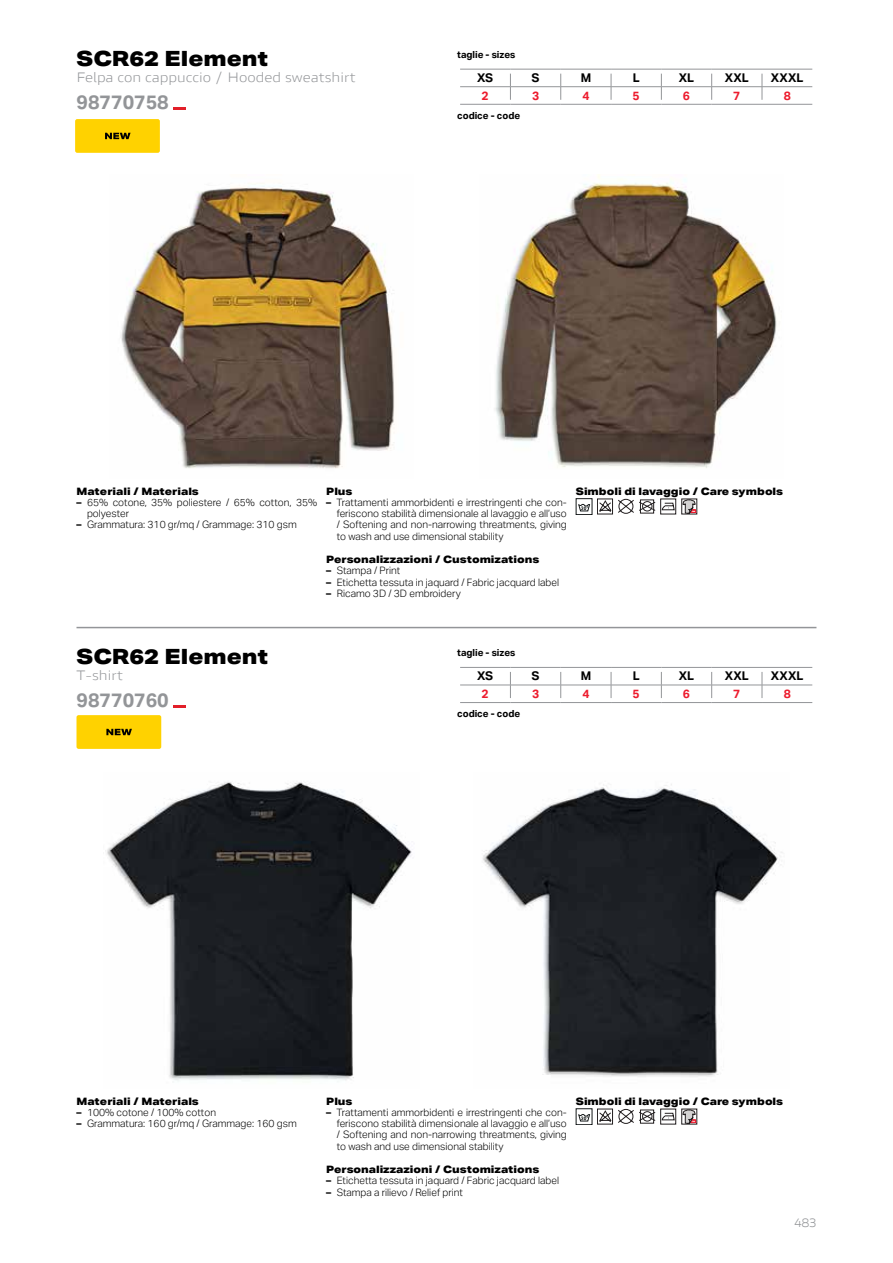
<style>
.page{position:relative;width:893px;height:1263px;background:#fff}
.page>*{position:absolute;margin:0;border:0;box-sizing:border-box;transform-origin:0 0}
.t1{font:800 expanded 21px "SCR Ducati Style";color:#000}
.t2{font:700 19.5px "SCR Ducati Style";color:#939598}
.t3{font:13.5px "Ducati Style Ext";color:#939598}
.t4{font:700 12px "SCR Ducati Style";color:#000}
.t5{font:700 12px "SCR Ducati Style";color:#ed1c2e}
.t6{font:12px "Ducati Style Ext";color:#939598}
.t7{font:10.2px/11.2px "SCR Ducati Style";color:#000;text-align:justify}
.t8{font:800 expanded 10.2px "SCR Ducati Style";color:#000}
.t9{font:700 9.75px "SCR Ducati Style";color:#000}
.s1{font-weight:700}
</style>
<div class="page">
<svg style="left:173px;top:107px;width:13px;height:2px"></svg>
<hr style="left:460px;top:69px;width:50px;height:1px;background:#939598">
<hr style="left:510px;top:69px;width:51px;height:1px;background:#939598">
<hr style="left:561px;top:69px;width:50px;height:1px;background:#939598">
<hr style="left:611px;top:69px;width:50px;height:1px;background:#939598">
<hr style="left:661px;top:69px;width:51px;height:1px;background:#939598">
<hr style="left:712px;top:69px;width:50px;height:1px;background:#939598">
<hr style="left:762px;top:69px;width:50px;height:1px;background:#939598">
<hr style="left:460px;top:86px;width:50px;height:1px;background:#939598">
<hr style="left:510px;top:86px;width:51px;height:1px;background:#939598">
<hr style="left:561px;top:86px;width:50px;height:1px;background:#939598">
<hr style="left:611px;top:86px;width:50px;height:1px;background:#939598">
<hr style="left:661px;top:86px;width:51px;height:1px;background:#939598">
<hr style="left:712px;top:86px;width:50px;height:1px;background:#939598">
<hr style="left:762px;top:86px;width:50px;height:1px;background:#939598">
<hr style="left:460px;top:104px;width:50px;height:1px;background:#939598">
<hr style="left:510px;top:104px;width:51px;height:1px;background:#939598">
<hr style="left:561px;top:104px;width:50px;height:1px;background:#939598">
<hr style="left:611px;top:104px;width:50px;height:1px;background:#939598">
<hr style="left:661px;top:104px;width:51px;height:1px;background:#939598">
<hr style="left:712px;top:104px;width:50px;height:1px;background:#939598">
<hr style="left:762px;top:104px;width:50px;height:1px;background:#939598">
<svg style="left:510px;top:74px;width:1px;height:26px"></svg>
<svg style="left:560px;top:74px;width:1px;height:26px"></svg>
<svg style="left:611px;top:74px;width:1px;height:26px"></svg>
<svg style="left:661px;top:74px;width:1px;height:26px"></svg>
<svg style="left:711px;top:74px;width:1px;height:26px"></svg>
<svg style="left:762px;top:74px;width:1px;height:26px"></svg>
<img style="left:120px;top:183px;width:275px;height:286px">
<img style="left:495px;top:174px;width:282px;height:294px">
<div style="left:576px;top:498px;width:16px;height:17px;border:1px solid #131718"></div>
<svg style="left:578px;top:503px;width:12px;height:8px"></svg>
<div style="left:597px;top:499px;width:16px;height:15px;border:1px solid #231f20"></div>
<svg style="left:599px;top:500px;width:13px;height:12px"></svg>
<svg style="left:618px;top:499px;width:37px;height:15px"></svg>
<div style="left:642px;top:501px;width:10px;height:10px;border:1px solid #231f20;border-radius:50%"></div>
<div style="left:660px;top:499px;width:16px;height:15px;border:1px solid #231f20"></div>
<svg style="left:662px;top:503px;width:13px;height:7px"></svg>
<div style="left:681px;top:499px;width:16px;height:15px;border:1px solid #231f20"></div>
<svg style="left:683px;top:499px;width:13px;height:15px"></svg>
<hr style="left:76px;top:627px;width:740px;height:1px;background:#939598">
<svg style="left:173px;top:705px;width:13px;height:2px"></svg>
<hr style="left:460px;top:667px;width:50px;height:1px;background:#939598">
<hr style="left:510px;top:667px;width:51px;height:1px;background:#939598">
<hr style="left:561px;top:667px;width:50px;height:1px;background:#939598">
<hr style="left:611px;top:667px;width:50px;height:1px;background:#939598">
<hr style="left:661px;top:667px;width:51px;height:1px;background:#939598">
<hr style="left:712px;top:667px;width:50px;height:1px;background:#939598">
<hr style="left:762px;top:667px;width:50px;height:1px;background:#939598">
<hr style="left:460px;top:685px;width:50px;height:1px;background:#939598">
<hr style="left:510px;top:685px;width:51px;height:1px;background:#939598">
<hr style="left:561px;top:685px;width:50px;height:1px;background:#939598">
<hr style="left:611px;top:685px;width:50px;height:1px;background:#939598">
<hr style="left:661px;top:685px;width:51px;height:1px;background:#939598">
<hr style="left:712px;top:685px;width:50px;height:1px;background:#939598">
<hr style="left:762px;top:685px;width:50px;height:1px;background:#939598">
<hr style="left:460px;top:702px;width:50px;height:1px;background:#939598">
<hr style="left:510px;top:702px;width:51px;height:1px;background:#939598">
<hr style="left:561px;top:702px;width:50px;height:1px;background:#939598">
<hr style="left:611px;top:702px;width:50px;height:1px;background:#939598">
<hr style="left:661px;top:702px;width:51px;height:1px;background:#939598">
<hr style="left:712px;top:702px;width:50px;height:1px;background:#939598">
<hr style="left:762px;top:702px;width:50px;height:1px;background:#939598">
<svg style="left:510px;top:672px;width:1px;height:26px"></svg>
<svg style="left:560px;top:672px;width:1px;height:26px"></svg>
<svg style="left:611px;top:672px;width:1px;height:26px"></svg>
<svg style="left:661px;top:672px;width:1px;height:26px"></svg>
<svg style="left:711px;top:672px;width:1px;height:26px"></svg>
<svg style="left:762px;top:672px;width:1px;height:26px"></svg>
<img style="left:105px;top:782px;width:307px;height:299px">
<img style="left:482px;top:784px;width:301px;height:293px">
<div style="left:576px;top:1108px;width:16px;height:17px;border:1px solid #131718"></div>
<svg style="left:578px;top:1114px;width:12px;height:7px"></svg>
<div style="left:597px;top:1109px;width:16px;height:15px;border:1px solid #231f20"></div>
<svg style="left:599px;top:1110px;width:13px;height:12px"></svg>
<svg style="left:618px;top:1109px;width:37px;height:15px"></svg>
<div style="left:642px;top:1111px;width:10px;height:10px;border:1px solid #231f20;border-radius:50%"></div>
<div style="left:660px;top:1109px;width:16px;height:15px;border:1px solid #231f20"></div>
<svg style="left:662px;top:1113px;width:13px;height:7px"></svg>
<div style="left:681px;top:1109px;width:16px;height:15px;border:1px solid #231f20"></div>
<svg style="left:683px;top:1109px;width:13px;height:15px"></svg>
<div style="left:75px;top:119px;width:85px;height:34px;background:#ffd200;border-radius:2px"></div>
<svg style="left:105px;top:133px;width:26px;height:6px"></svg>
<div style="left:77px;top:715px;width:84px;height:34px;background:#ffd200;border-radius:2px"></div>
<svg style="left:106px;top:729px;width:26px;height:6px"></svg>
<h1 class="t1" style="left:76px;top:45px;width:193px">SCR62 Element</h1>
<h3 class="t3" style="left:76px;top:69px;width:281px">Felpa con cappuccio / Hooded sweatshirt</h3>
<h2 class="t2" style="left:76px;top:90px;width:94px">98770758</h2>
<p class="t9" style="left:457px;top:48px;width:60px">taglie - sizes</p>
<p class="t4" style="left:477px;top:71px;width:18px">XS</p>
<p class="t4" style="left:532px;top:71px;width:9px">S</p>
<p class="t4" style="left:581px;top:71px;width:12px">M</p>
<p class="t4" style="left:633px;top:71px;width:8px">L</p>
<p class="t4" style="left:679px;top:71px;width:17px">XL</p>
<p class="t4" style="left:725px;top:71px;width:25px">XXL</p>
<p class="t4" style="left:771px;top:71px;width:34px">XXXL</p>
<p class="t5" style="left:482px;top:88px;width:9px">2</p>
<p class="t5" style="left:532px;top:88px;width:9px">3</p>
<p class="t5" style="left:582px;top:88px;width:9px">4</p>
<p class="t5" style="left:633px;top:88px;width:9px">5</p>
<p class="t5" style="left:683px;top:88px;width:9px">6</p>
<p class="t5" style="left:733px;top:88px;width:9px">7</p>
<p class="t5" style="left:784px;top:88px;width:9px">8</p>
<p class="t9" style="left:457px;top:109px;width:64px">codice - code</p>
<p class="t8" style="left:76px;top:484px;width:124px">Materiali / Materials</p>
<p class="t7" style="left:87px;top:497px;width:232px;text-indent:-10px"><span class="s1">–</span> 65% cotone, 35% poliestere / 65% cotton, 35% polyester</p>
<p class="t7" style="left:76px;top:519px;width:222px"><span class="s1">–</span> Grammatura: 310 gr/mq / Grammage: 310 gsm</p>
<p class="t8" style="left:326px;top:484px;width:28px">Plus</p>
<p class="t7" style="left:337px;top:497px;width:232px;text-indent:-11px"><span class="s1">–</span> Trattamenti ammorbidenti e irrestringenti che con&shy;feriscono stabilità dimensionale al lavaggio e all’uso / Softening and non-narrowing threatments, giving to wash and use dimensional stability</p>
<p class="t8" style="left:326px;top:553px;width:214px">Personalizzazioni / Customizations</p>
<p class="t7" style="left:326px;top:565px;width:76px"><span class="s1">–</span> Stampa / Print</p>
<p class="t7" style="left:326px;top:576px;width:234px"><span class="s1">–</span> Etichetta tessuta in jaquard / Fabric jacquard label</p>
<p class="t7" style="left:326px;top:588px;width:136px"><span class="s1">–</span> Ricamo 3D / 3D embroidery</p>
<p class="t8" style="left:576px;top:484px;width:209px">Simboli di lavaggio / Care symbols</p>
<h1 class="t1" style="left:76px;top:643px;width:193px">SCR62 Element</h1>
<h3 class="t3" style="left:76px;top:667px;width:48px">T-shirt</h3>
<h2 class="t2" style="left:76px;top:688px;width:94px">98770760</h2>
<p class="t9" style="left:457px;top:647px;width:60px">taglie - sizes</p>
<p class="t4" style="left:477px;top:669px;width:18px">XS</p>
<p class="t4" style="left:532px;top:669px;width:9px">S</p>
<p class="t4" style="left:581px;top:669px;width:12px">M</p>
<p class="t4" style="left:633px;top:669px;width:8px">L</p>
<p class="t4" style="left:679px;top:669px;width:17px">XL</p>
<p class="t4" style="left:725px;top:669px;width:25px">XXL</p>
<p class="t4" style="left:771px;top:669px;width:34px">XXXL</p>
<p class="t5" style="left:482px;top:686px;width:9px">2</p>
<p class="t5" style="left:532px;top:686px;width:9px">3</p>
<p class="t5" style="left:582px;top:686px;width:9px">4</p>
<p class="t5" style="left:633px;top:686px;width:9px">5</p>
<p class="t5" style="left:683px;top:686px;width:9px">6</p>
<p class="t5" style="left:733px;top:686px;width:9px">7</p>
<p class="t5" style="left:784px;top:686px;width:9px">8</p>
<p class="t9" style="left:457px;top:707px;width:64px">codice - code</p>
<p class="t8" style="left:76px;top:1094px;width:124px">Materiali / Materials</p>
<p class="t7" style="left:76px;top:1107px;width:141px"><span class="s1">–</span> 100% cotone / 100% cotton</p>
<p class="t7" style="left:76px;top:1118px;width:222px"><span class="s1">–</span> Grammatura: 160 gr/mq / Grammage: 160 gsm</p>
<p class="t8" style="left:326px;top:1094px;width:28px">Plus</p>
<p class="t7" style="left:337px;top:1107px;width:232px;text-indent:-11px"><span class="s1">–</span> Trattamenti ammorbidenti e irrestringenti che con&shy;feriscono stabilità dimensionale al lavaggio e all’uso / Softening and non-narrowing threatments, giving to wash and use dimensional stability</p>
<p class="t8" style="left:326px;top:1163px;width:214px">Personalizzazioni / Customizations</p>
<p class="t7" style="left:326px;top:1175px;width:234px"><span class="s1">–</span> Etichetta tessuta in jaquard / Fabric jacquard label</p>
<p class="t7" style="left:326px;top:1186px;width:138px"><span class="s1">–</span> Stampa a rilievo / Relief print</p>
<p class="t8" style="left:576px;top:1094px;width:209px">Simboli di lavaggio / Care symbols</p>
<p class="t6" style="left:794px;top:1215px;width:24px">483</p>
</div>
